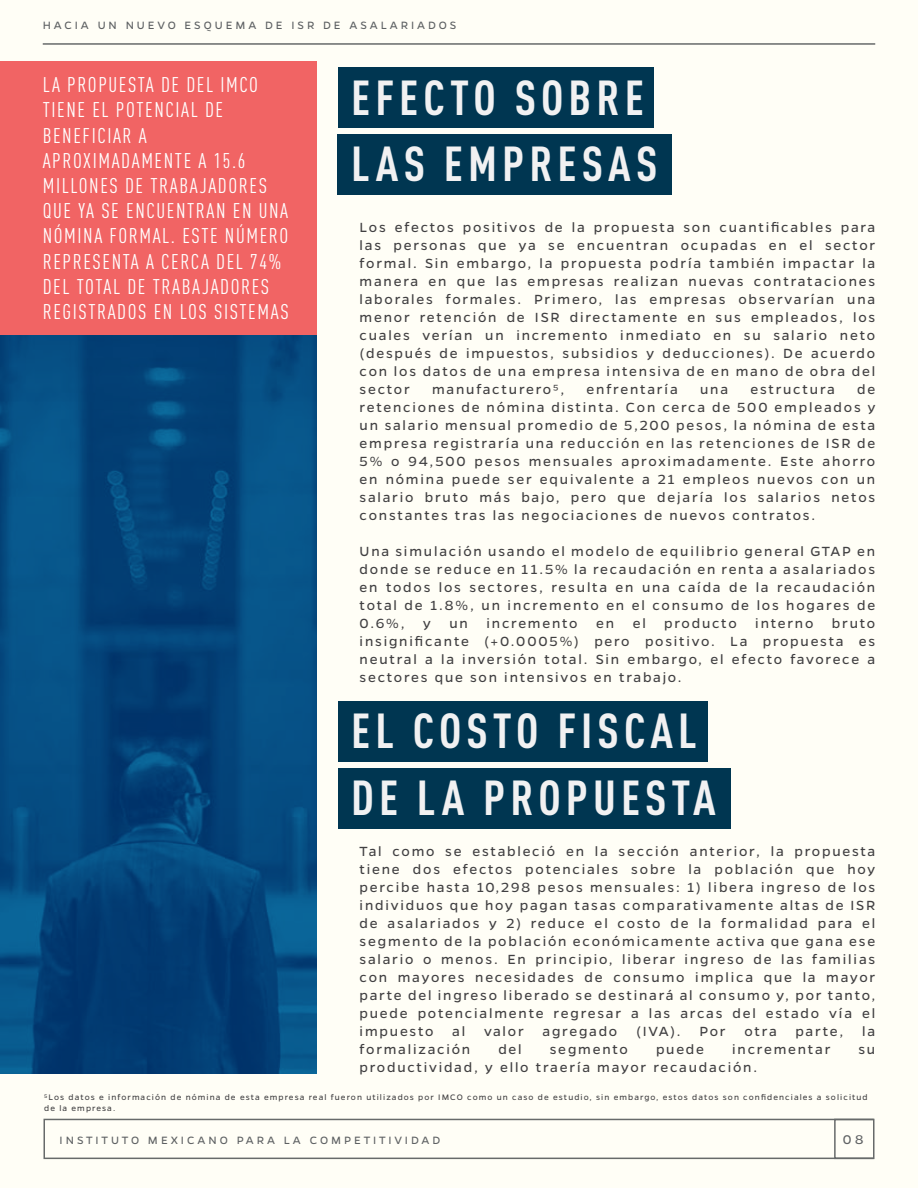
<style>
.page{position:relative;width:918px;height:1188px;background:#fffef6}
.page>*{position:absolute;margin:0;border:0;box-sizing:border-box;transform-origin:0 0}
.t1{font:700 48.45px/66.9px "DIN Cond";letter-spacing:.105em;color:#f1f1f2}
.t2{font:21px/25.2px "DIN Cond";letter-spacing:.075em;color:#fff}
.t3{font:15px/18px "Gentona";letter-spacing:.12em;color:#414042;text-align:justify}
.t4{font:14.25px "Gentona";color:#5e6163}
.t5{font:12px "Gentona";letter-spacing:.245em;color:#5e6163}
.t6{font:9px/10.8px "Gentona";letter-spacing:.12em;color:#414042}
</style>
<div class="page">
<div style="left:0;top:61px;width:317px;height:275px;background:#f16464"></div>
<div style="left:338px;top:67px;width:315px;height:61px;background:#003651"></div>
<div style="left:338px;top:134px;width:334px;height:61px;background:#003651"></div>
<div style="left:338px;top:701px;width:369px;height:61px;background:#003651"></div>
<div style="left:338px;top:768px;width:393px;height:60px;background:#003651"></div>
<div style="left:44px;top:1119px;width:830px;height:40px;border:2px solid #676a6a"></div>
<div style="left:834px;top:1119px;width:40px;height:40px;border:2px solid #676a6a"></div>
<hr style="left:43px;top:43px;width:832px;height:2px;background:#676a6a">
<svg style="left:0;top:336px;width:317px;height:738px;background:#04477d"></svg>
<p class="t5" style="left:43px;top:18px;width:415px">HACIA UN NUEVO ESQUEMA DE ISR DE ASALARIADOS</p>
<p class="t2" style="left:43px;top:72px;width:248px">LA PROPUESTA DE DEL IMCO<br>TIENE EL POTENCIAL DE<br>BENEFICIAR A<br>APROXIMADAMENTE A 15.6<br>MILLONES DE TRABAJADORES<br>QUE YA SE ENCUENTRAN EN UNA<br>NÓMINA FORMAL. ESTE NÚMERO<br>REPRESENTA A CERCA DEL 74%<br>DEL TOTAL DE TRABAJADORES<br>REGISTRADOS EN LOS SISTEMAS</p>
<h1 class="t1" style="left:351px;top:62px;width:308px">EFECTO SOBRE<br>LAS EMPRESAS</h1>
<p class="t3" style="left:360px;top:218px;width:517px">Los efectos positivos de la propuesta son cuantificables para las personas que ya se encuentran ocupadas en el sector formal. Sin embargo, la propuesta podría también impactar la manera en que las empresas realizan nuevas contrataciones laborales formales. Primero, las empresas observarían una menor retención de ISR directamente en sus empleados, los cuales verían un incremento inmediato en su salario neto (después de impuestos, subsidios y deducciones). De acuerdo con los datos de una empresa intensiva de en mano de obra del sector</p>
<p class="t3" style="left:432px;top:380px;width:134px">manufacturero5,</p>
<p class="t3" style="left:587px;top:380px;width:93px">enfrentaría</p>
<p class="t3" style="left:700px;top:380px;width:29px">una</p>
<p class="t3" style="left:750px;top:380px;width:86px">estructura</p>
<p class="t3" style="left:360px;top:380px;width:517px;text-indent:497px">de retenciones de nómina distinta. Con cerca de 500 empleados y un salario mensual promedio de 5,200 pesos, la nómina de esta empresa registraría una reducción en las retenciones de ISR de 5% o 94,500 pesos mensuales aproximadamente. Este ahorro en nómina puede ser equivalente a 21 empleos nuevos con un salario bruto más bajo, pero que dejaría los salarios netos constantes tras las negociaciones de nuevos contratos.</p>
<p class="t3" style="left:360px;top:542px;width:517px">Una simulación usando el modelo de equilibrio general GTAP en donde se reduce en 11.5% la recaudación en renta a asalariados en todos los sectores, resulta en una caída de la recaudación total de 1.8%, un incremento en el consumo de los hogares de 0.6%, y un incremento en el producto interno bruto insignificante (+0.0005%) pero positivo. La propuesta es neutral a la inversión total. Sin embargo, el efecto favorece a sectores que son intensivos en trabajo.</p>
<h1 class="t1" style="left:351px;top:696px;width:366px">EL COSTO FISCAL<br>DE LA PROPUESTA</h1>
<p class="t3" style="left:360px;top:842px;width:517px">Tal como se estableció en la sección anterior, la propuesta tiene dos efectos potenciales sobre la población que hoy percibe hasta 10,298 pesos mensuales: 1) libera ingreso de los individuos que hoy pagan tasas comparativamente altas de ISR de asalariados y 2) reduce el costo de la formalidad para el segmento de la población económicamente activa que gana ese salario o menos. En principio, liberar ingreso de las familias con mayores necesidades de consumo implica que la mayor parte del ingreso liberado se destinará al consumo y, por tanto, puede potencialmente regresar a las arcas del estado vía el impuesto</p>
<p class="t3" style="left:452px;top:1022px;width:14px">al</p>
<p class="t3" style="left:484px;top:1022px;width:41px">valor</p>
<p class="t3" style="left:543px;top:1022px;width:76px">agregado</p>
<p class="t3" style="left:636px;top:1022px;width:46px">(IVA).</p>
<p class="t3" style="left:699px;top:1022px;width:28px">Por</p>
<p class="t3" style="left:745px;top:1022px;width:34px">otra</p>
<p class="t3" style="left:796px;top:1022px;width:49px">parte,</p>
<p class="t3" style="left:862px;top:1022px;width:14px">la</p>
<p class="t3" style="left:360px;top:1040px;width:112px">formalización</p>
<p class="t3" style="left:498px;top:1040px;width:25px">del</p>
<p class="t3" style="left:550px;top:1040px;width:80px">segmento</p>
<p class="t3" style="left:656px;top:1040px;width:50px">puede</p>
<p class="t3" style="left:732px;top:1040px;width:100px">incrementar</p>
<p class="t3" style="left:858px;top:1040px;width:18px">su</p>
<p class="t3" style="left:360px;top:1058px;width:399px">productividad, y ello traería mayor recaudación.</p>
<p class="t6" style="left:44px;top:1092px;width:825px">5Los datos e información de nómina de esta empresa real fueron utilizados por IMCO como un caso de estudio, sin embargo, estos datos son confidenciales a solicitud de la empresa.</p>
<p class="t5" style="left:60px;top:1134px;width:382px">INSTITUTO MEXICANO PARA LA COMPETITIVIDAD</p>
<p class="t4" style="left:843px;top:1132px;width:22px">0 8</p>
</div>
